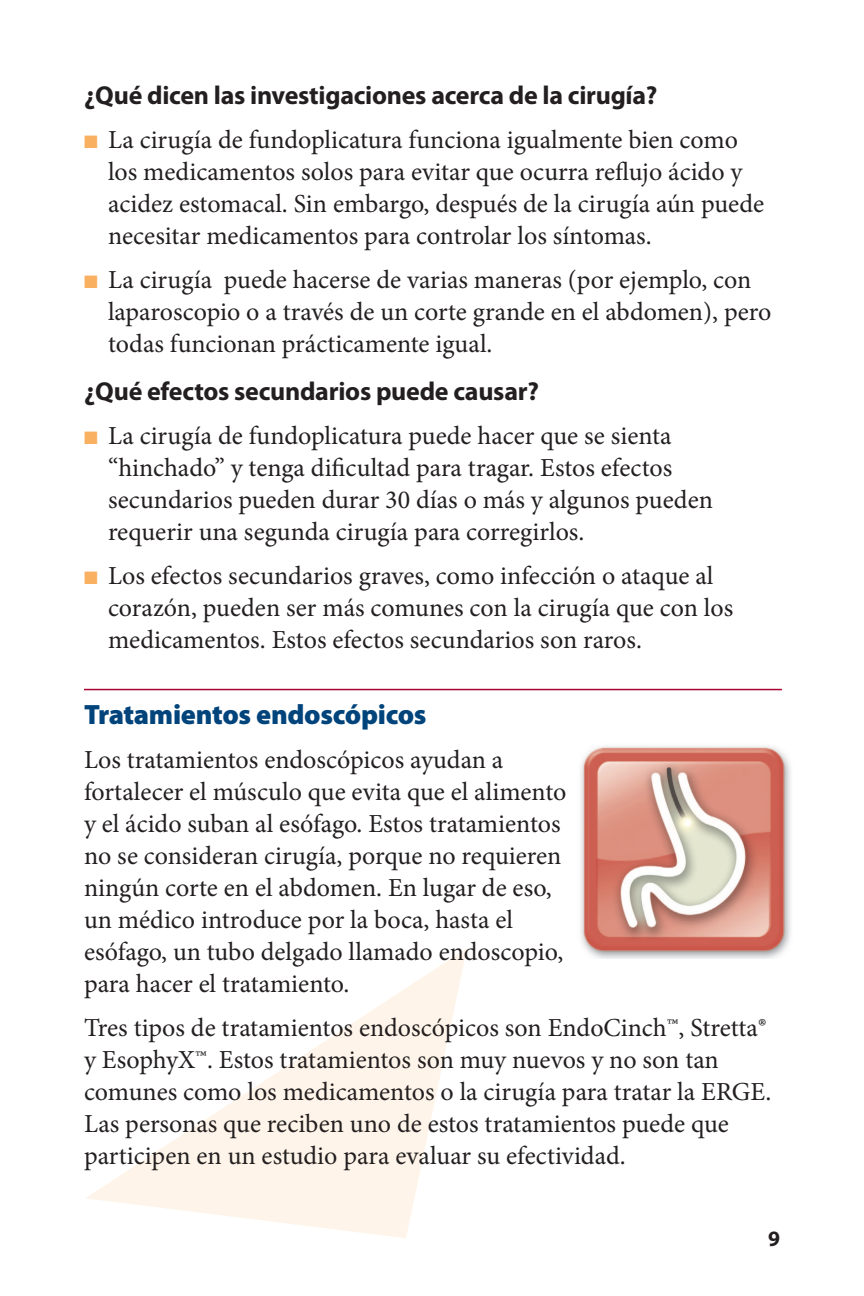
<style>
.page{position:relative;width:864px;height:1296px;background:#fff}
.page>*{position:absolute;margin:0;border:0;box-sizing:border-box;transform-origin:0 0}
.Subhead_1{font:900 28px "Myriad Pro";letter-spacing:-.01em;color:#00447b}
.body_text_large{font:26px/32px "Minion Pro";color:#231f20}
.sub_head_sans_serif{font:700 26px "Myriad Pro";letter-spacing:-.01em;color:#231f20}
.t1{font:700 22px "Myriad Pro";color:#231f20}
.s1{color:#fab061}
</style>
<div class="page">
<svg style="left:86px;top:948px;width:381px;height:290px"></svg>
<hr style="left:84px;top:689px;width:698px;height:1px;background:#ab0333">
<img style="left:580px;top:746px;width:211px;height:212px">
<p class="sub_head_sans_serif" style="left:84px;top:78px;width:575px">¿Qué dicen las investigaciones acerca de la cirugía?</p>
<p class="body_text_large" style="left:108px;top:123px;width:658px;text-indent:-24px"><span class="s1">■</span> La cirugía de fundoplicatura funciona igualmente bien como los medicamentos solos para evitar que ocurra reflujo ácido y acidez estomacal. Sin embargo, después de la cirugía aún puede necesitar medicamentos para controlar los síntomas.</p>
<p class="body_text_large" style="left:108px;top:263px;width:665px;text-indent:-24px"><span class="s1">■</span> La cirugía puede hacerse de varias maneras (por ejemplo, con laparoscopio o a través de un corte grande en el abdomen), pero todas funcionan prácticamente igual.</p>
<p class="sub_head_sans_serif" style="left:84px;top:374px;width:456px">¿Qué efectos secundarios puede causar?</p>
<p class="body_text_large" style="left:108px;top:419px;width:606px;text-indent:-24px"><span class="s1">■</span> La cirugía de fundoplicatura puede hacer que se sienta “hinchado” y tenga dificultad para tragar. Estos efectos secundarios pueden durar 30 días o más y algunos pueden requerir una segunda cirugía para corregirlos.</p>
<p class="body_text_large" style="left:108px;top:559px;width:627px;text-indent:-24px"><span class="s1">■</span> Los efectos secundarios graves, como infección o ataque al corazón, pueden ser más comunes con la cirugía que con los medicamentos. Estos efectos secundarios son raros.</p>
<p class="Subhead_1" style="left:84px;top:696px;width:344px">Tratamientos endoscópicos</p>
<p class="body_text_large" style="left:84px;top:744px;width:484px">Los tratamientos endoscópicos ayudan a fortalecer el músculo que evita que el alimento y el ácido suban al esófago. Estos tratamientos no se consideran cirugía, porque no requieren ningún corte en el abdomen. En lugar de eso, un médico introduce por la boca, hasta el esófago, un tubo delgado llamado endoscopio, para hacer el tratamiento.</p>
<p class="body_text_large" style="left:84px;top:1012px;width:689px">Tres tipos de tratamientos endoscópicos son EndoCinch™, Stretta® y EsophyX™. Estos tratamientos son muy nuevos y no son tan comunes como los medicamentos o la cirugía para tratar la ERGE.<br>Las personas que reciben uno de estos tratamientos puede que participen en un estudio para evaluar su efectividad.</p>
<p class="t1" style="left:768px;top:1224px;width:13px">9</p>
</div>
